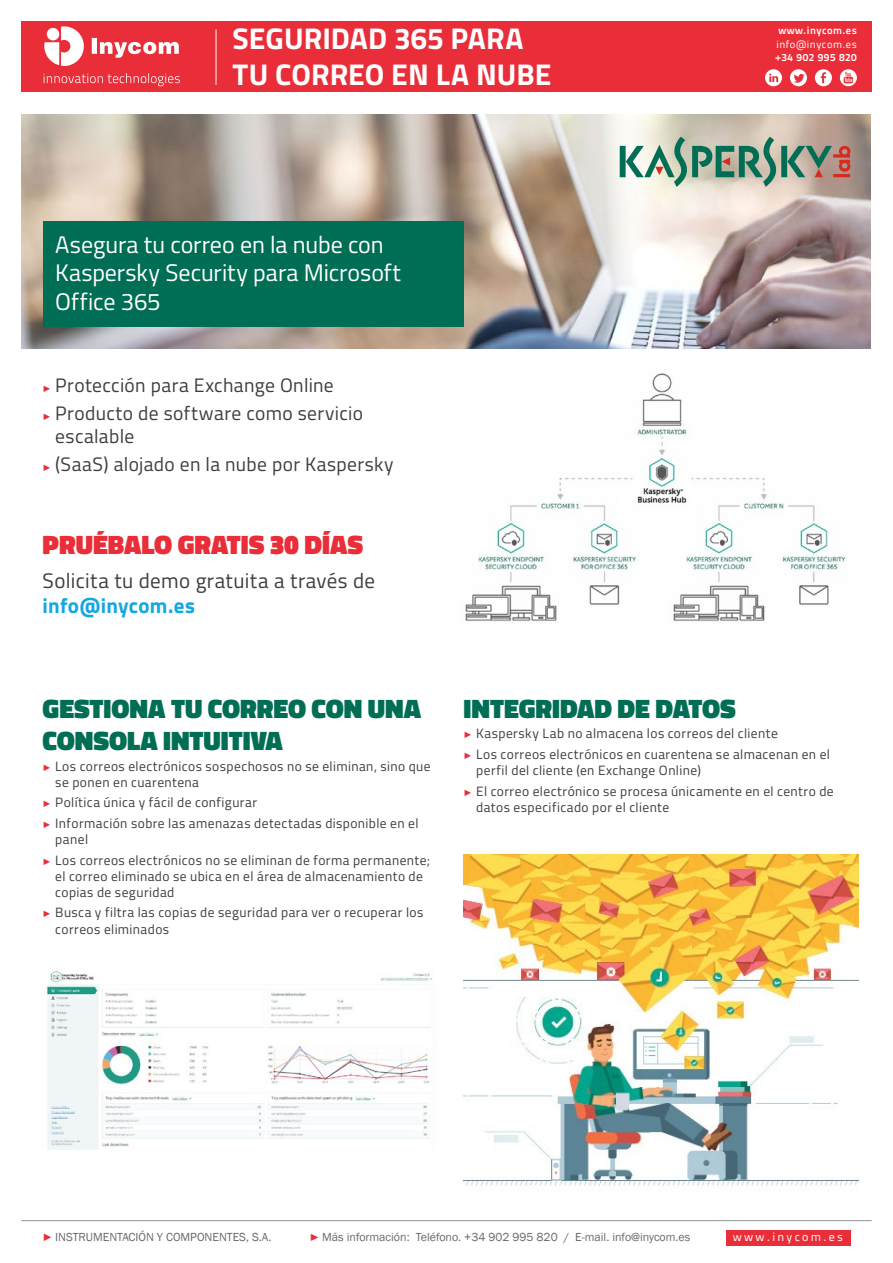
<style>
.page{position:relative;width:893px;height:1263px;background:#fff}
.page>*{position:absolute;margin:0;border:0;box-sizing:border-box;transform-origin:0 0}
.t1{font:700 30px/36px "Titillium Web";color:#fff}
.viñetas_con_triangul{font:900 27px/32.4px "Titillium Web";color:#006e54}
.viñetas_con_triangul-2{font:900 27px "Titillium Web";color:#ea2e39}
.t2{font:24px/28.8px "Titillium Web";color:#fff}
.viñetas_con_triangul-3{font:21px/25.2px "Titillium Web";letter-spacing:.02em;color:#3e3e3f}
.t3{font:19.5px/23.4px "Titillium Web";letter-spacing:.02em;color:#3e3e3f}
.t4{font:13.5px/16.2px "Titillium Web";letter-spacing:.03em;color:#3e3e3f}
.t5{font:12px "Franklin Gothic";color:#69696c}
.t6{font:12px "Titillium Text 22 L";letter-spacing:.19em;color:#fff}
.t7{font:700 10.5px "Titillium Text 22 L";letter-spacing:.05em;color:#fff}
.t8{font:10.5px "Titillium Text 22 L";letter-spacing:.05em;color:#fff}
.s1{font-family:"Times New Roman";font-size:9px;color:#ea2e39}
.s2{font-weight:700;color:#15a7e0}
.s3{font-family:"Times New Roman";font-size:10.5px;color:#ea2e39}
.s4{font-size:10.5px;color:#ea2e39}
</style>
<div class="page">
<img style="left:21px;top:114px;width:850px;height:234px">
<div style="left:21px;top:21px;width:851px;height:70px;background:#ea2e39"></div>
<svg style="left:765px;top:69px;width:17px;height:17px"></svg>
<svg style="left:790px;top:69px;width:17px;height:17px"></svg>
<svg style="left:815px;top:69px;width:17px;height:17px"></svg>
<svg style="left:840px;top:69px;width:17px;height:17px"></svg>
<hr style="left:21px;top:1220px;width:851px;height:1px;background:#939598">
<hr style="left:216px;top:29px;width:1px;height:56px;background:#fff">
<div style="left:726px;top:1230px;width:124px;height:16px;background:#ea2e39"></div>
<svg style="left:44px;top:26px;width:136px;height:60px"></svg>
<div style="left:43px;top:221px;width:420px;height:106px;background:#006e54"></div>
<svg style="left:620px;top:137px;width:230px;height:50px;background:#9cac9a"></svg>
<img style="left:46px;top:970px;width:387px;height:179px">
<img style="left:463px;top:855px;width:396px;height:332px">
<img style="left:465px;top:373px;width:381px;height:249px">
<p class="t1" style="left:233px;top:19px;width:320px">SEGURIDAD 365 PARA<br>TU CORREO EN LA NUBE</p>
<p class="t2" style="left:55px;top:229px;width:347px">Asegura tu correo en la nube con<br>Kaspersky Security para Microsoft<br>Office 365</p>
<p class="t3" style="left:43px;top:373px;width:293px"><span class="s1">►</span> Protección para Exchange Online</p>
<p class="t3" style="left:55px;top:400px;width:309px;text-indent:-13px"><span class="s1">►</span> Producto de software como servicio escalable</p>
<p class="t3" style="left:43px;top:451px;width:353px"><span class="s1">►</span> (SaaS) alojado en la nube por Kaspersky</p>
<p class="viñetas_con_triangul-2" style="left:43px;top:525px;width:322px">PRUÉBALO GRATIS 30 DÍAS</p>
<p class="viñetas_con_triangul-3" style="left:43px;top:567px;width:334px">Solicita tu demo gratuita a través de <span class="s2">info@inycom.es</span></p>
<p class="t7" style="left:778px;top:23px;width:80px">www.inycom.es</p>
<p class="t8" style="left:776px;top:36px;width:82px">info@inycom.es</p>
<p class="t7" style="left:776px;top:50px;width:83px">+34 902 995 820</p>
<p class="viñetas_con_triangul" style="left:43px;top:692px;width:380px">GESTIONA TU CORREO CON UNA<br>CONSOLA INTUITIVA</p>
<p class="t4" style="left:55px;top:757px;width:377px;text-indent:-13px"><span class="s1">►</span> Los correos electrónicos sospechosos no se eliminan, sino que se ponen en cuarentena</p>
<p class="t4" style="left:43px;top:794px;width:216px"><span class="s1">►</span> Política única y fácil de configurar</p>
<p class="t4" style="left:55px;top:814px;width:365px;text-indent:-13px"><span class="s1">►</span> Información sobre las amenazas detectadas disponible en el panel</p>
<p class="t4" style="left:55px;top:851px;width:376px;text-indent:-13px"><span class="s1">►</span> Los correos electrónicos no se eliminan de forma permanente; el correo eliminado se ubica en el área de almacenamiento de copias de seguridad</p>
<p class="t4" style="left:55px;top:904px;width:370px;text-indent:-13px"><span class="s1">►</span> Busca y filtra las copias de seguridad para ver o recuperar los correos eliminados</p>
<p class="viñetas_con_triangul" style="left:464px;top:692px;width:274px">INTEGRIDAD DE DATOS</p>
<p class="t4" style="left:463px;top:725px;width:316px"><span class="s1">►</span> Kaspersky Lab no almacena los correos del cliente</p>
<p class="t4" style="left:476px;top:745px;width:355px;text-indent:-13px"><span class="s1">►</span> Los correos electrónicos en cuarentena se almacenan en el perfil del cliente (en Exchange Online)</p>
<p class="t4" style="left:476px;top:782px;width:359px;text-indent:-13px"><span class="s1">►</span> El correo electrónico se procesa únicamente en el centro de datos especificado por el cliente</p>
<p class="t5" style="left:43px;top:1230px;width:231px"><span class="s3">►</span> INSTRUMENTACIÓN Y COMPONENTES, S.A.</p>
<p class="t5" style="left:309px;top:1230px;width:383px"><span class="s4">►</span> Más información: Teléfono. +34 902 995 820 / E-mail. info@inycom.es</p>
<p class="t6" style="left:733px;top:1228px;width:112px">www.inycom.es</p>
</div>
